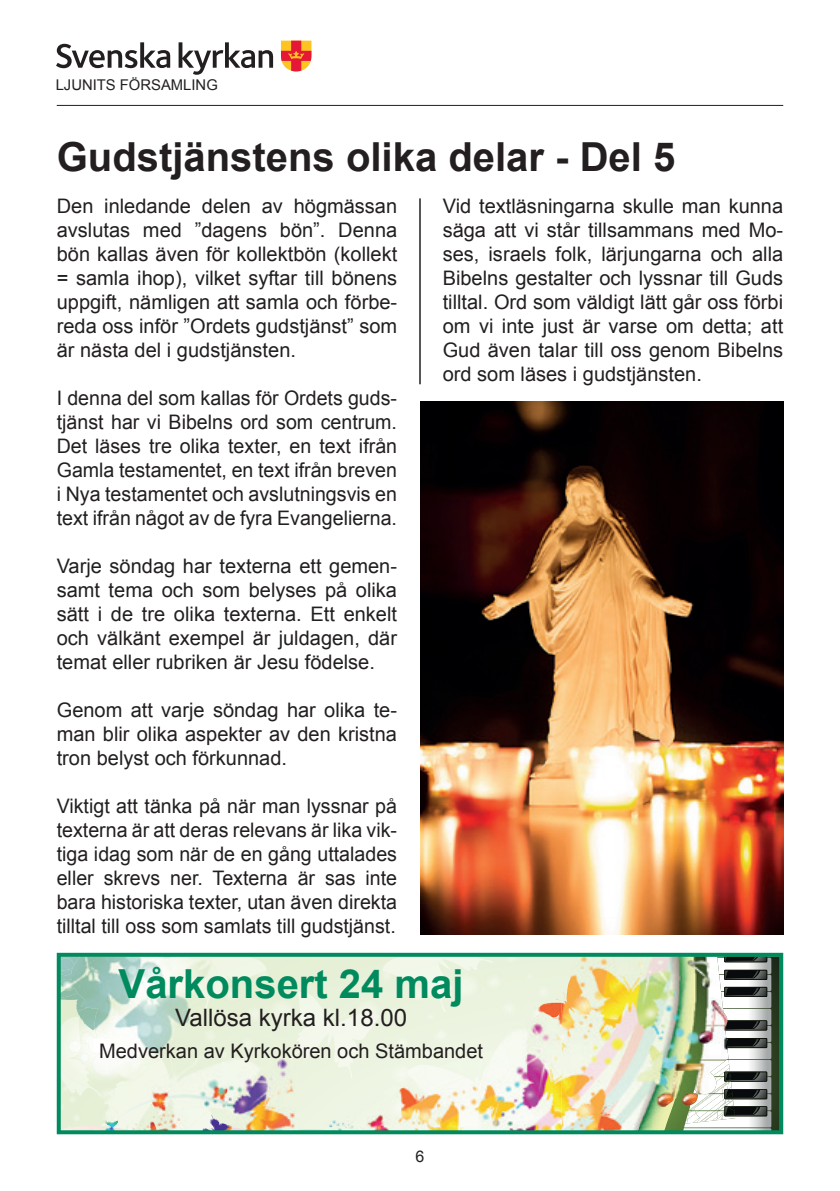
<style>
.page{position:relative;width:840px;height:1191px;background:#fff}
.page>*{position:absolute;margin:0;border:0;box-sizing:border-box;transform-origin:0 0}
.t1{font:700 40px "Arial";color:#231f20}
.t2{font:700 40px "Arial";color:#008a5e}
.t3{font:24px "Arial";color:#231f20}
.t4{font:20px/24px "Arial";color:#231f20;text-align:justify}
.t5{font:16px "Arial";color:#231f20}
.t6{font:14.8px "Arial";color:#231f20}
</style>
<div class="page">
<svg style="left:226px;top:957px;width:45px;height:55px;background:#e9f2dc"></svg>
<svg style="left:728px;top:957px;width:49px;height:172px"></svg>
<svg style="left:281px;top:957px;width:280px;height:141px;background:#ecf3e0"></svg>
<svg style="left:315px;top:1108px;width:2px;height:21px"></svg>
<img style="left:62px;top:957px;width:164px;height:172px">
<img style="left:561px;top:957px;width:167px;height:172px">
<img style="left:227px;top:1004px;width:71px;height:125px">
<img style="left:478px;top:998px;width:83px;height:131px">
<img style="left:317px;top:1082px;width:161px;height:47px">
<div style="left:57px;top:952px;width:725px;height:182px;border:4px solid #008a5e"></div>
<hr style="left:57px;top:105px;width:725px;height:1px;background:#231f20">
<svg style="left:56px;top:42px;width:114px;height:26px"></svg>
<svg style="left:178px;top:42px;width:95px;height:33px"></svg>
<svg style="left:281px;top:41px;width:30px;height:30px"></svg>
<hr style="left:419px;top:198px;width:1px;height:186px;background:#231f20">
<img style="left:420px;top:401px;width:362px;height:533px">
<p class="t6" style="left:56px;top:75px;width:164px">LJUNITS FÖRSAMLING</p>
<h1 class="t1" style="left:57px;top:130px;width:619px">Gudstjänstens olika delar - Del 5</h1>
<p class="t4" style="left:57px;top:194px;width:342px">Den inledande delen av högmässan avslutas med ”dagens bön”. Denna bön kallas även för kollektbön (kollekt = samla ihop), vilket syftar till bönens uppgift, nämligen att samla och förbe&shy;reda oss inför ”Ordets gudstjänst” som är nästa del i gudstjänsten.</p>
<p class="t4" style="left:57px;top:386px;width:342px">I denna del som kallas för Ordets guds&shy;tjänst har vi Bibelns ord som centrum.<br>Det läses tre olika texter, en text ifrån Gamla testamentet, en text ifrån breven i Nya testamentet och avslutningsvis en text ifrån något av de fyra Evangelierna.</p>
<p class="t4" style="left:57px;top:554px;width:341px">Varje söndag har texterna ett gemen&shy;samt tema och som belyses på olika sätt i de tre olika texterna. Ett enkelt och välkänt exempel är juldagen, där temat eller rubriken är Jesu födelse.</p>
<p class="t4" style="left:57px;top:698px;width:341px">Genom att varje söndag har olika te&shy;man blir olika aspekter av den kristna tron belyst och förkunnad.</p>
<p class="t4" style="left:57px;top:794px;width:341px">Viktigt att tänka på när man lyssnar på texterna är att deras relevans är lika vik&shy;tiga idag som när de en gång uttalades eller skrevs ner. Texterna är sas inte bara historiska texter, utan även direkta tilltal till oss som samlats till gudstjänst.</p>
<p class="t4" style="left:442px;top:194px;width:342px">Vid textläsningarna skulle man kunna säga att vi står tillsammans med Mo&shy;ses, israels folk, lärjungarna och alla Bibelns gestalter och lyssnar till Guds tilltal. Ord som väldigt lätt går oss förbi om vi inte just är varse om detta; att Gud även talar till oss genom Bibelns ord som läses i gudstjänsten.</p>
<h1 class="t2" style="left:119px;top:956px;width:346px">Vårkonsert 24 maj</h1>
<p class="t3" style="left:175px;top:1002px;width:233px">Vallösa kyrka kl.18.00</p>
<p class="t4" style="left:99px;top:1039px;width:385px">Medverkan av Kyrkokören och Stämbandet</p>
<p class="t5" style="left:415px;top:1146px;width:10px">6</p>
</div>
